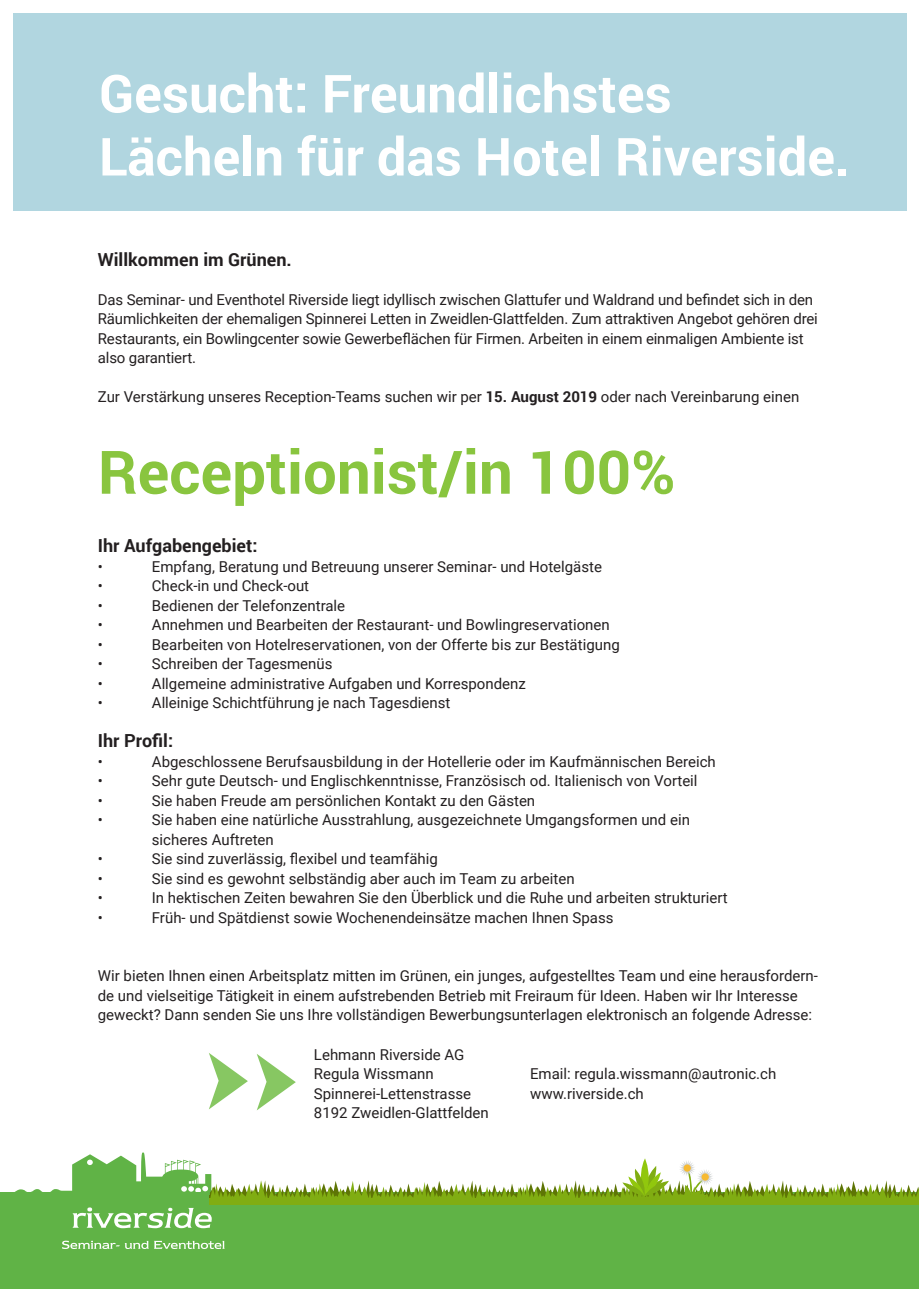
<style>
.page{position:relative;width:919px;height:1289px;background:#fff}
.page>*{position:absolute;margin:0;border:0;box-sizing:border-box;transform-origin:0 0}
.t1{font:700 60px "Roboto";color:#89c53f}
.t2{font:700 52.5px "Roboto";color:#fff}
.t3{font:700 18px "Roboto";color:#231f20}
.t4{font:15px/19.5px "Roboto";color:#231f20}
.s1{font-weight:700}
</style>
<div class="page">
<div style="left:13px;top:13px;width:893px;height:197px;background:#b1d6e0"></div>
<div style="left:0;top:1192px;width:918px;height:96px;background:#60b346"></div>
<svg style="left:62px;top:1240px;width:163px;height:8px"></svg>
<svg style="left:15px;top:1152px;width:903px;height:76px"></svg>
<div style="left:701px;top:1173px;width:7px;height:7px;background:#f7ba33;border-radius:50%"></div>
<svg style="left:257px;top:1054px;width:39px;height:56px"></svg>
<svg style="left:209px;top:1053px;width:39px;height:56px"></svg>
<p class="t2" style="left:99px;top:57px;width:574px">Gesucht: Freundlichstes</p>
<p class="t2" style="left:99px;top:120px;width:752px">Lächeln für das Hotel Riverside.</p>
<p class="t3" style="left:98px;top:246px;width:195px">Willkommen im Grünen.</p>
<p class="t4" style="left:98px;top:289px;width:721px">Das Seminar- und Eventhotel Riverside liegt idyllisch zwischen Glattufer und Waldrand und befindet sich in den Räumlichkeiten der ehemaligen Spinnerei Letten in Zweidlen-Glattfelden. Zum attraktiven Angebot gehören drei Restaurants, ein Bowlingcenter sowie Gewerbeflächen für Firmen. Arbeiten in einem einmaligen Ambiente ist also garantiert.</p>
<p class="t4" style="left:98px;top:386px;width:703px">Zur Verstärkung unseres Reception-Teams suchen wir per <span class="s1">15. August 2019</span> oder nach Vereinbarung einen</p>
<p class="t1" style="left:98px;top:430px;width:579px">Receptionist/in 100%</p>
<p class="t3" style="left:98px;top:533px;width:161px">Ihr Aufgabengebiet:</p>
<p class="t4" style="left:98px;top:556px;width:7px">•</p>
<p class="t4" style="left:152px;top:556px;width:451px">Empfang, Beratung und Betreuung unserer Seminar- und Hotelgäste</p>
<p class="t4" style="left:98px;top:575px;width:7px">•</p>
<p class="t4" style="left:152px;top:575px;width:159px">Check-in und Check-out</p>
<p class="t4" style="left:98px;top:595px;width:7px">•</p>
<p class="t4" style="left:152px;top:595px;width:195px">Bedienen der Telefonzentrale</p>
<p class="t4" style="left:98px;top:614px;width:7px">•</p>
<p class="t4" style="left:152px;top:614px;width:459px">Annehmen und Bearbeiten der Restaurant- und Bowlingreservationen</p>
<p class="t4" style="left:98px;top:634px;width:7px">•</p>
<p class="t4" style="left:152px;top:634px;width:469px">Bearbeiten von Hotelreservationen, von der Offerte bis zur Bestätigung</p>
<p class="t4" style="left:98px;top:653px;width:7px">•</p>
<p class="t4" style="left:152px;top:653px;width:182px">Schreiben der Tagesmenüs</p>
<p class="t4" style="left:98px;top:673px;width:7px">•</p>
<p class="t4" style="left:152px;top:673px;width:375px">Allgemeine administrative Aufgaben und Korrespondenz</p>
<p class="t4" style="left:98px;top:692px;width:7px">•</p>
<p class="t4" style="left:152px;top:692px;width:300px">Alleinige Schichtführung je nach Tagesdienst</p>
<p class="t3" style="left:98px;top:728px;width:77px">Ihr Profil:</p>
<p class="t4" style="left:98px;top:751px;width:7px">•</p>
<p class="t4" style="left:152px;top:751px;width:565px">Abgeschlossene Berufsausbildung in der Hotellerie oder im Kaufmännischen Bereich</p>
<p class="t4" style="left:98px;top:770px;width:7px">•</p>
<p class="t4" style="left:152px;top:770px;width:547px">Sehr gute Deutsch- und Englischkenntnisse, Französisch od. Italienisch von Vorteil</p>
<p class="t4" style="left:98px;top:790px;width:7px">•</p>
<p class="t4" style="left:152px;top:790px;width:385px">Sie haben Freude am persönlichen Kontakt zu den Gästen</p>
<p class="t4" style="left:98px;top:809px;width:7px">•</p>
<p class="t4" style="left:152px;top:809px;width:539px">Sie haben eine natürliche Ausstrahlung, ausgezeichnete Umgangsformen und ein</p>
<p class="t4" style="left:152px;top:829px;width:123px">sicheres Auftreten</p>
<p class="t4" style="left:98px;top:848px;width:7px">•</p>
<p class="t4" style="left:152px;top:848px;width:287px">Sie sind zuverlässig, flexibel und teamfähig</p>
<p class="t4" style="left:98px;top:868px;width:7px">•</p>
<p class="t4" style="left:152px;top:868px;width:424px">Sie sind es gewohnt selbständig aber auch im Team zu arbeiten</p>
<p class="t4" style="left:98px;top:887px;width:7px">•</p>
<p class="t4" style="left:152px;top:887px;width:577px">In hektischen Zeiten bewahren Sie den Überblick und die Ruhe und arbeiten strukturiert</p>
<p class="t4" style="left:98px;top:907px;width:7px">•</p>
<p class="t4" style="left:152px;top:907px;width:463px">Früh- und Spätdienst sowie Wochenendeinsätze machen Ihnen Spass</p>
<p class="t4" style="left:98px;top:965px;width:721px">Wir bieten Ihnen einen Arbeitsplatz mitten im Grünen, ein junges, aufgestelltes Team und eine herausfordern&shy;de und vielseitige Tätigkeit in einem aufstrebenden Betrieb mit Freiraum für Ideen. Haben wir Ihr Interesse geweckt? Dann senden Sie uns Ihre vollständigen Bewerbungsunterlagen elektronisch an folgende Adresse:</p>
<p class="t4" style="left:314px;top:1043px;width:152px">Lehmann Riverside AG</p>
<p class="t4" style="left:314px;top:1063px;width:121px">Regula Wissmann</p>
<p class="t4" style="left:530px;top:1063px;width:248px">Email: regula.wissmann@autronic.ch</p>
<p class="t4" style="left:314px;top:1082px;width:159px">Spinnerei-Lettenstrasse</p>
<p class="t4" style="left:530px;top:1082px;width:115px">www.riverside.ch</p>
<p class="t4" style="left:314px;top:1102px;width:176px">8192 Zweidlen-Glattfelden</p>
</div>
